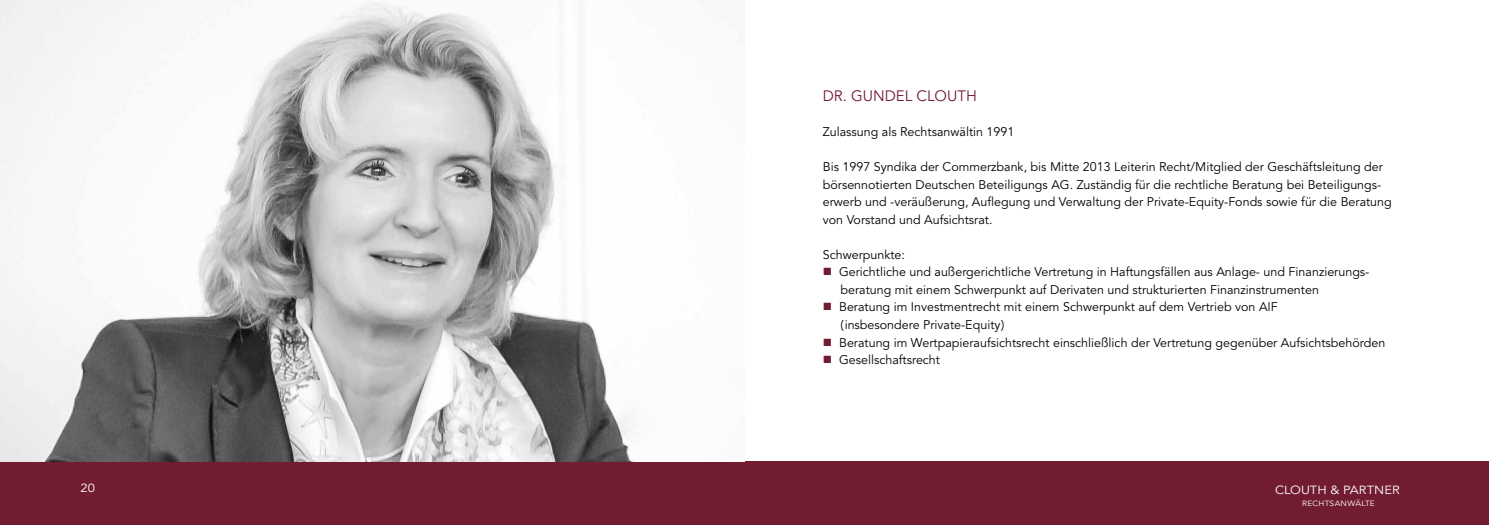
<style>
.page{position:relative;width:1489px;height:525px;background:#fff}
.page>*{position:absolute;margin:0;border:0;box-sizing:border-box;transform-origin:0 0}
.t1{font:15px "Avenir LT Std";color:#721c32}
.t2{font:12.5px/17.5px "Avenir LT Std";color:#000}
.t3{font:11.75px "Avenir LT Std";color:#fff;scale:1.1 1}
.t4{font:7.5px "Avenir LT Std";letter-spacing:.02em;color:#fff;scale:1.1 1}
.s1{color:#721c32}
</style>
<div class="page">
<div style="left:744px;top:461px;width:744px;height:63px;background:#721c32"></div>
<div style="left:0;top:461px;width:744px;height:63px;background:#721c32"></div>
<img style="left:0;top:0;width:633px;height:461px">
<p class="t3" style="left:81px;top:481px;width:15px">20</p>
<p class="t1" style="left:822px;top:87px;width:155px">DR. GUNDEL CLOUTH</p>
<p class="t2" style="left:822px;top:123px;width:193px">Zulassung als Rechtsanwältin 1991</p>
<p class="t2" style="left:822px;top:158px;width:570px">Bis 1997 Syndika der Commerzbank, bis Mitte 2013 Leiterin Recht/Mitglied der Geschäftsleitung der börsennotierten Deutschen Beteiligungs AG. Zuständig für die rechtliche Beratung bei Beteiligungs&shy;erwerb und -veräußerung, Auflegung und Verwaltung der Private-Equity-Fonds sowie für die Beratung von Vorstand und Aufsichtsrat.</p>
<p class="t2" style="left:822px;top:246px;width:84px">Schwerpunkte:</p>
<p class="t2" style="left:840px;top:263px;width:530px;text-indent:-18px"><span class="s1">■</span> Gerichtliche und außergerichtliche Vertretung in Haftungsfällen aus Anlage- und Finanzierungs&shy;beratung mit einem Schwerpunkt auf Derivaten und strukturierten Finanzinstrumenten</p>
<p class="t2" style="left:840px;top:298px;width:439px;text-indent:-18px"><span class="s1">■</span> Beratung im Investmentrecht mit einem Schwerpunkt auf dem Vertrieb von AIF (insbesondere Private-Equity)</p>
<p class="t2" style="left:822px;top:333px;width:564px"><span class="s1">■</span> Beratung im Wertpapieraufsichtsrecht einschließlich der Vertretung gegenüber Aufsichtsbehörden</p>
<p class="t2" style="left:822px;top:351px;width:119px"><span class="s1">■</span> Gesellschaftsrecht</p>
<p class="t3" style="left:1274px;top:482px;width:115px">CLOUTH &amp; PARTNER</p>
<p class="t4" style="left:1302px;top:498px;width:67px">RECHTSANWÄLTE</p>
</div>
